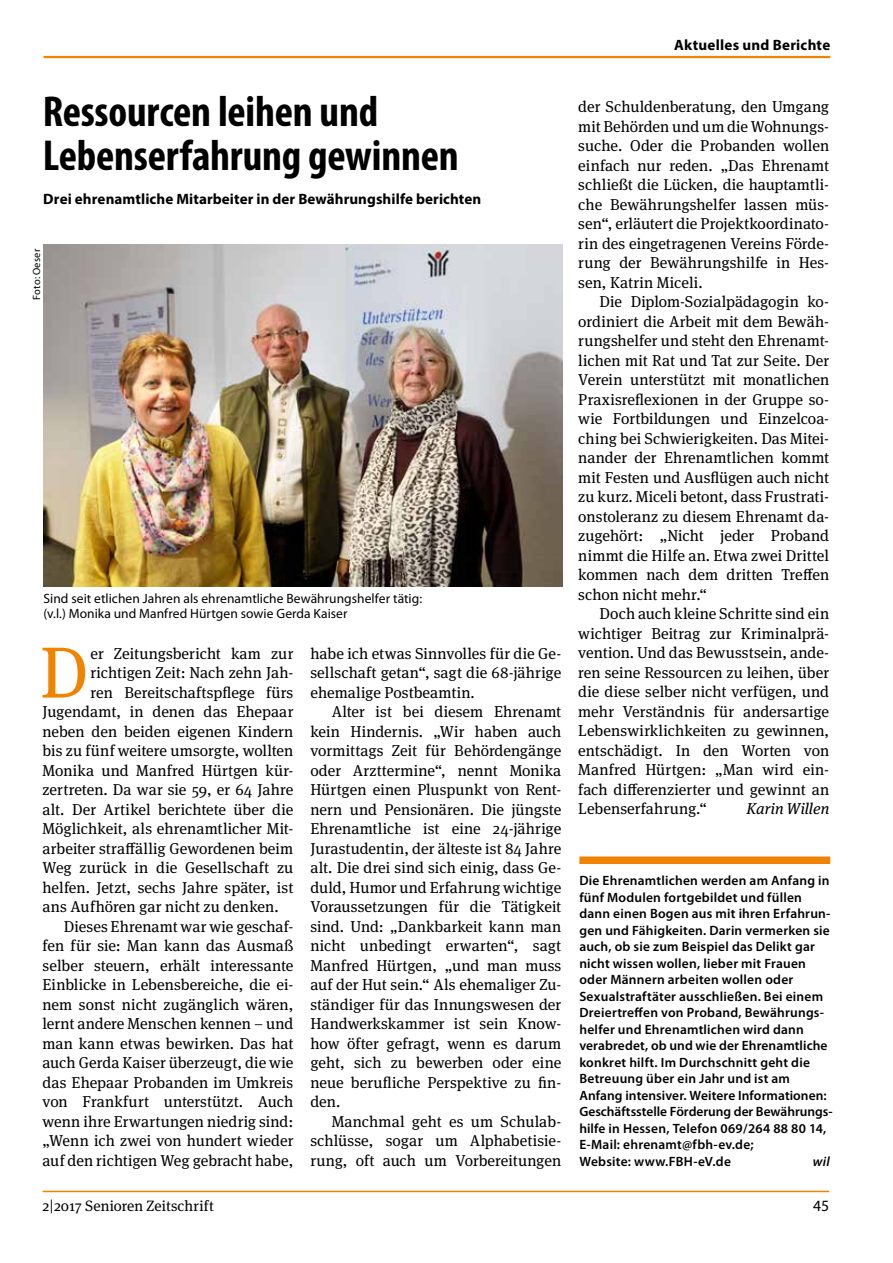
<style>
.page{position:relative;width:893px;height:1263px;background:#fff}
.page>*{position:absolute;margin:0;border:0;box-sizing:border-box;transform-origin:0 0}
.t1{font:72.3px "Meta Serif OT";color:#f08300}
.t2{font:700 condensed 43.5px/43.5px "Myriad Pro";letter-spacing:-.005em;color:#000}
.t3{font:15.75px/19.5px "Meta Serif OT";letter-spacing:.005em;color:#000;text-align:justify}
.t4{font:italic 15.75px "Meta Serif OT";color:#000}
.t5{font:15.75px "Myriad Pro";color:#000}
.t6{font:700 15px "Myriad Pro";letter-spacing:.01em;color:#000}
.t7{font:15px "Meta Serif OT";letter-spacing:.005em;color:#000}
.t8{font:600 13.5px/16.5px "Myriad Pro";letter-spacing:.015em;color:#000}
.t9{font:13.5px/15px "Myriad Pro";letter-spacing:.005em;color:#000}
.t10{font:italic 600 13.5px "Myriad Pro";color:#000}
.t11{font:10.5px "Myriad Pro";letter-spacing:.01em;color:#000}
</style>
<div class="page">
<hr style="left:43px;top:1191px;width:786px;height:1px;background:#f08300">
<hr style="left:44px;top:56px;width:786px;height:2px;background:#f08300">
<div style="left:579px;top:856px;width:251px;height:8px;background:#f08300"></div>
<img style="left:44px;top:244px;width:518px;height:342px">
<p class="t6" style="left:674px;top:35px;width:158px">Aktuelles und Berichte</p>
<h2 class="t2" style="left:43px;top:89px;width:417px">Ressourcen leihen und<br>Lebenserfahrung gewinnen</h2>
<p class="t6" style="left:43px;top:190px;width:439px">Drei ehrenamtliche Mitarbeiter in der Bewährungshilfe berichten</p>
<p class="t11" style="left:31px;top:300px;width:52px;rotate:-90deg">Foto: Oeser</p>
<p class="t9" style="left:44px;top:591px;width:380px">Sind seit etlichen Jahren als ehrenamtliche Bewährungshelfer tätig: (v.l.) Monika und Manfred Hürtgen sowie Gerda Kaiser</p>
<h1 class="t1" style="left:40px;top:631px;width:50px">D</h1>
<p class="t3" style="left:90px;top:644px;width:204px">er Zeitungsbericht kam zur</p>
<p class="t3" style="left:90px;top:663px;width:204px">richtigen Zeit: Nach zehn Jah-</p>
<p class="t3" style="left:90px;top:683px;width:204px">ren Bereitschaftspflege fürs</p>
<p class="t3" style="left:43px;top:702px;width:252px">Jugendamt, in denen das Ehepaar</p>
<p class="t3" style="left:43px;top:722px;width:252px">neben den beiden eigenen Kindern</p>
<p class="t3" style="left:43px;top:741px;width:252px">bis zu fünf weitere umsorgte, wollten</p>
<p class="t3" style="left:43px;top:761px;width:252px">Monika und Manfred Hürtgen kür-</p>
<p class="t3" style="left:43px;top:780px;width:252px">zertreten. Da war sie 59, er 64 Jahre</p>
<p class="t3" style="left:43px;top:800px;width:252px">alt. Der Artikel berichtete über die</p>
<p class="t3" style="left:43px;top:819px;width:252px">Möglichkeit, als ehrenamtlicher Mit-</p>
<p class="t3" style="left:43px;top:839px;width:252px">arbeiter straffällig Gewordenen beim</p>
<p class="t3" style="left:43px;top:858px;width:252px">Weg zurück in die Gesellschaft zu</p>
<p class="t3" style="left:43px;top:878px;width:252px">helfen. Jetzt, sechs Jahre später, ist</p>
<p class="t3" style="left:43px;top:897px;width:238px">ans Aufhören gar nicht zu denken.</p>
<p class="t3" style="left:64px;top:917px;width:231px">Dieses Ehrenamt war wie geschaf-</p>
<p class="t3" style="left:43px;top:936px;width:252px">fen für sie: Man kann das Ausmaß</p>
<p class="t3" style="left:43px;top:956px;width:252px">selber steuern, erhält interessante</p>
<p class="t3" style="left:43px;top:975px;width:252px">Einblicke in Lebensbereiche, die ei-</p>
<p class="t3" style="left:43px;top:995px;width:252px">nem sonst nicht zugänglich wären,</p>
<p class="t3" style="left:43px;top:1014px;width:252px">lernt andere Menschen kennen − und</p>
<p class="t3" style="left:43px;top:1034px;width:252px">man kann etwas bewirken. Das hat</p>
<p class="t3" style="left:43px;top:1053px;width:252px">auch Gerda Kaiser überzeugt, die wie</p>
<p class="t3" style="left:43px;top:1073px;width:252px">das Ehepaar Probanden im Umkreis</p>
<p class="t3" style="left:43px;top:1092px;width:252px">von Frankfurt unterstützt. Auch</p>
<p class="t3" style="left:43px;top:1112px;width:252px">wenn ihre Erwartungen niedrig sind:</p>
<p class="t3" style="left:43px;top:1131px;width:252px">„Wenn ich zwei von hundert wieder</p>
<p class="t3" style="left:43px;top:1151px;width:252px">auf den richtigen Weg gebracht habe,</p>
<p class="t3" style="left:310px;top:644px;width:252px">habe ich etwas Sinnvolles für die Ge&shy;sellschaft getan“, sagt die 68-jährige ehemalige Postbeamtin.</p>
<p class="t3" style="left:310px;top:702px;width:252px;text-indent:21px">Alter ist bei diesem Ehrenamt kein Hindernis. „Wir haben auch vormittags Zeit für Behördengänge oder Arzttermine“, nennt Monika Hürtgen einen Pluspunkt von Rent&shy;nern und Pensionären. Die jüngste Ehrenamtliche ist eine 24-jährige Jurastudentin, der älteste ist 84 Jahre alt. Die drei sind sich einig, dass Ge&shy;duld, Humor und Erfahrung wichtige Voraussetzungen für die Tätigkeit sind. Und: „Dankbarkeit kann man nicht unbedingt erwarten“, sagt Manfred Hürtgen, „und man muss auf der Hut sein.“ Als ehemaliger Zu&shy;ständiger für das Innungswesen der Handwerkskammer ist sein Know&shy;how öfter gefragt, wenn es darum geht, sich zu bewerben oder eine neue berufliche Perspektive zu fin&shy;den.</p>
<p class="t3" style="left:310px;top:1112px;width:252px;text-indent:21px">Manchmal geht es um Schulab&shy;schlüsse, sogar um Alphabetisie&shy;rung, oft auch um Vorbereitungen</p>
<p class="t3" style="left:578px;top:98px;width:252px">der Schuldenberatung, den Umgang mit Behörden und um die Wohnungs&shy;suche. Oder die Probanden wollen einfach nur reden. „Das Ehrenamt schließt die Lücken, die hauptamtli&shy;che Bewährungshelfer lassen müs&shy;sen“, erläutert die Projektkoordinato&shy;rin des eingetragenen Vereins Förde&shy;rung der Bewährungshilfe in Hes&shy;sen, Katrin Miceli.</p>
<p class="t3" style="left:578px;top:293px;width:252px;text-indent:21px">Die Diplom-Sozialpädagogin ko&shy;ordiniert die Arbeit mit dem Bewäh&shy;rungshelfer und steht den Ehrenamt&shy;lichen mit Rat und Tat zur Seite. Der Verein unterstützt mit monatlichen Praxisreflexionen in der Gruppe so&shy;wie Fortbildungen und Einzelcoa&shy;ching bei Schwierigkeiten. Das Mitei&shy;nander der Ehrenamtlichen kommt mit Festen und Ausflügen auch nicht zu kurz. Miceli betont, dass Frustrati&shy;onstoleranz zu diesem Ehrenamt da&shy;zugehört: „Nicht jeder Proband nimmt die Hilfe an. Etwa zwei Drittel kommen nach dem dritten Treffen schon nicht mehr.“</p>
<p class="t3" style="left:578px;top:605px;width:252px;text-indent:21px">Doch auch kleine Schritte sind ein wichtiger Beitrag zur Kriminalprä&shy;vention. Und das Bewusstsein, ande&shy;ren seine Ressourcen zu leihen, über die diese selber nicht verfügen, und mehr Verständnis für andersartige Lebenswirklichkeiten zu gewinnen, entschädigt. In den Worten von Manfred Hürtgen: „Man wird ein&shy;fach differenzierter und gewinnt an Lebenserfahrung.“</p>
<p class="t4" style="left:746px;top:800px;width:84px">Karin Willen</p>
<p class="t8" style="left:579px;top:872px;width:255px">Die Ehrenamtlichen werden am Anfang in fünf Modulen fortgebildet und füllen dann einen Bogen aus mit ihren Erfahrun&shy;gen und Fähigkeiten. Darin vermerken sie auch, ob sie zum Beispiel das Delikt gar nicht wissen wollen, lieber mit Frauen oder Männern arbeiten wollen oder Sexualstraftäter ausschließen. Bei einem Dreiertreffen von Proband, Bewährungs&shy;helfer und Ehrenamtlichen wird dann verabredet, ob und wie der Ehrenamtliche konkret hilft. Im Durchschnitt geht die Betreuung über ein Jahr und ist am Anfang intensiver. Weitere Informationen:<br>Geschäftsstelle Förderung der Bewährungs&shy;hilfe in Hessen, Telefon 069/264 88 80 14, E-Mail: ehrenamt@fbh-ev.de;<br>Website: www.FBH-eV.de</p>
<p class="t10" style="left:813px;top:1153px;width:18px">wil</p>
<p class="t7" style="left:43px;top:1197px;width:173px">2|2017 Senioren Zeitschrift</p>
<p class="t5" style="left:813px;top:1197px;width:18px">45</p>
</div>
